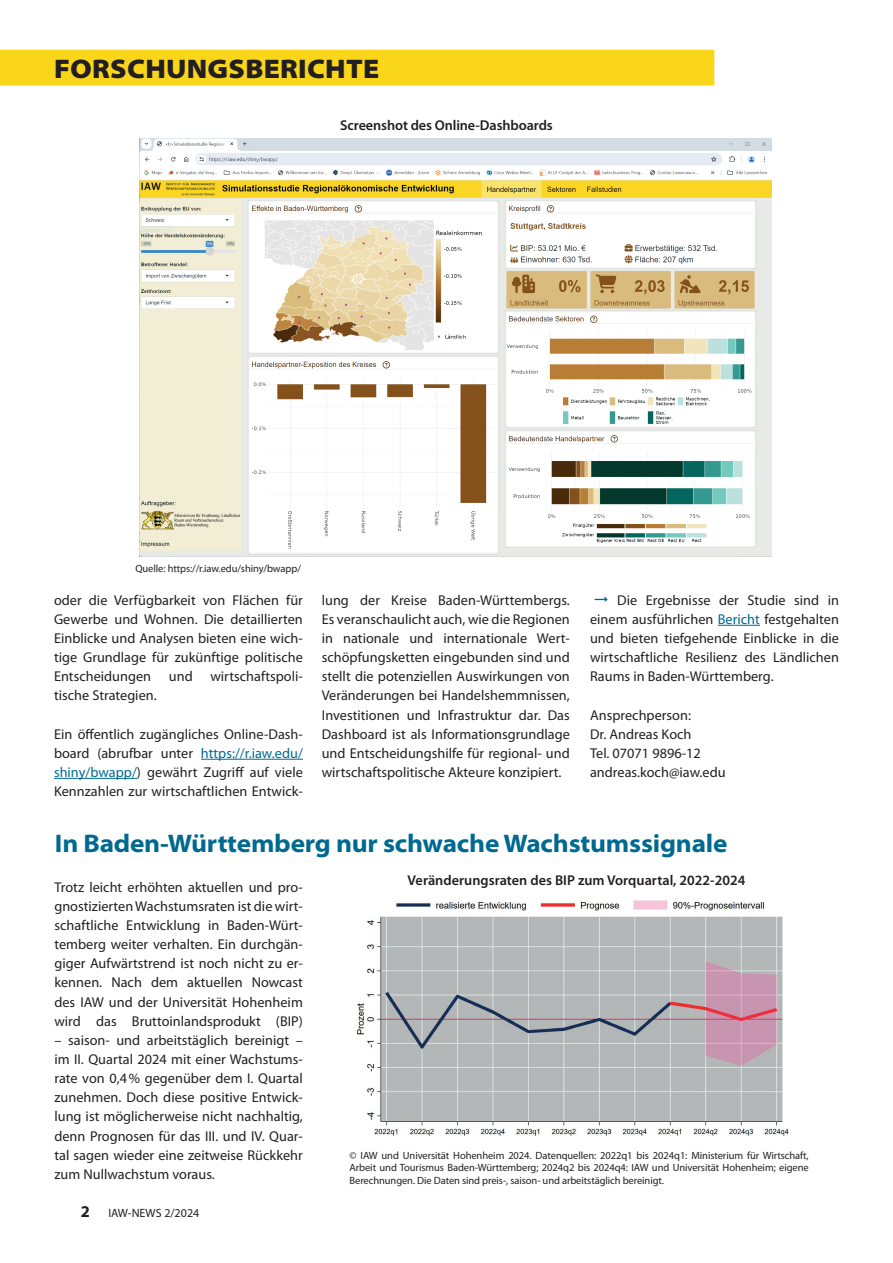
<style>
.page{position:relative;width:893px;height:1263px;background:#fff}
.page>*{position:absolute;margin:0;border:0;box-sizing:border-box;transform-origin:0 0}
.t1{font:900 semi-expanded 27px "Myriad Pro";letter-spacing:.01em;color:#231f20}
.t2{font:700 semi-expanded 25.5px "Myriad Pro";letter-spacing:-.01em;color:#006991}
.t3{font:14.25px/19.2px "Myriad Pro";color:#231f20;text-align:justify}
.t4{font:600 14.25px "Myriad Pro";letter-spacing:-.005em;color:#231f20}
.t5{font:12px "Myriad Pro";color:#231f20}
.t6{font:10.5px/12.6px "Myriad Pro";letter-spacing:-.01em;color:#231f20;text-align:justify}
.s1{color:#006991}
.s2{font-weight:700;font-size:16.5px}
</style>
<div class="page">
<div style="left:0;top:50px;width:714px;height:36px;background:#fad61a"></div>
<hr style="left:201px;top:759px;width:102px;height:1px;background:#006991">
<hr style="left:54px;top:778px;width:83px;height:1px;background:#006991">
<img style="left:140px;top:138px;width:631px;height:418px">
<hr style="left:718px;top:625px;width:42px;height:1px;background:#006991">
<svg style="left:595px;top:597px;width:13px;height:4px"></svg>
<img style="left:357px;top:900px;width:431px;height:236px">
<h1 class="t1" style="left:54px;top:53px;width:327px">FORSCHUNGSBERICHTE</h1>
<p class="t4" style="left:340px;top:116px;width:214px">Screenshot des Online-Dashboards</p>
<p class="t6" style="left:135px;top:562px;width:167px">Quelle: https://r.iaw.edu/shiny/bwapp/</p>
<p class="t3" style="left:54px;top:590px;width:250px">oder die Verfügbarkeit von Flächen für Gewerbe und Wohnen. Die detaillierten Einblicke und Analysen bieten eine wich&shy;tige Grundlage für zukünftige politische Entscheidungen und wirtschaftspoli&shy;tische Strategien.</p>
<p class="t3" style="left:54px;top:724px;width:250px">Ein öffentlich zugängliches Online-Dash&shy;board (abrufbar unter <span class="s1">https://r.iaw.edu/ shiny/bwapp/</span>) gewährt Zugriff auf viele Kennzahlen zur wirtschaftlichen Entwick-</p>
<p class="t3" style="left:322px;top:590px;width:250px">lung der Kreise Baden-Württembergs.<br>Es veranschaulicht auch, wie die Regionen in nationale und internationale Wert&shy;schöpfungsketten eingebunden sind und stellt die potenziellen Auswirkungen von Veränderungen bei Handelshemmnissen, Investitionen und Infrastruktur dar. Das Dashboard ist als Informationsgrundlage und Entscheidungshilfe für regional- und wirtschaftspolitische Akteure konzipiert.</p>
<p class="t3" style="left:590px;top:590px;width:250px;text-indent:27px">Die Ergebnisse der Studie sind in einem ausführlichen <span class="s1">Bericht</span> festgehalten und bieten tiefgehende Einblicke in die wirtschaftliche Resilienz des Ländlichen Raums in Baden-Württemberg.</p>
<p class="t3" style="left:590px;top:705px;width:137px;text-align:left">Ansprechperson:<br>Dr. Andreas Koch<br>Tel. 07071 9896-12 andreas.koch@iaw.edu</p>
<h2 class="t2" style="left:55px;top:829px;width:674px">In Baden-Württemberg nur schwache Wachstumssignale</h2>
<p class="t3" style="left:54px;top:877px;width:250px">Trotz leicht erhöhten aktuellen und pro&shy;gnostizierten Wachstumsraten ist die wirt&shy;schaftliche Entwicklung in Baden-Würt&shy;temberg weiter verhalten. Ein durchgän&shy;giger Aufwärtstrend ist noch nicht zu er&shy;kennen. Nach dem aktuellen Nowcast des IAW und der Universität Hohenheim wird das Bruttoinlandsprodukt (BIP)</p>
<p class="t3" style="left:54px;top:1030px;width:250px">– saison- und arbeitstäglich bereinigt – im II. Quartal 2024 mit einer Wachstums&shy;rate von 0,4% gegenüber dem I. Quartal zunehmen. Doch diese positive Entwick&shy;lung ist möglicherweise nicht nachhaltig, denn Prognosen für das III. und IV. Quar&shy;tal sagen wieder eine zeitweise Rückkehr zum Nullwachstum voraus.</p>
<p class="t5" style="left:81px;top:1205px;width:120px"><span class="s2">2</span> IAW-NEWS 2/2024</p>
<p class="t4" style="left:408px;top:871px;width:339px">Veränderungsraten des BIP zum Vorquartal, 2022-2024</p>
<p class="t6" style="left:350px;top:1148px;width:461px">© IAW und Universität Hohenheim 2024. Datenquellen: 2022q1 bis 2024q1: Ministerium für Wirtschaft, Arbeit und Tourismus Baden-Württemberg; 2024q2 bis 2024q4: IAW und Universität Hohenheim; eigene Berechnungen. Die Daten sind preis-, saison- und arbeitstäglich bereinigt.</p>
</div>
